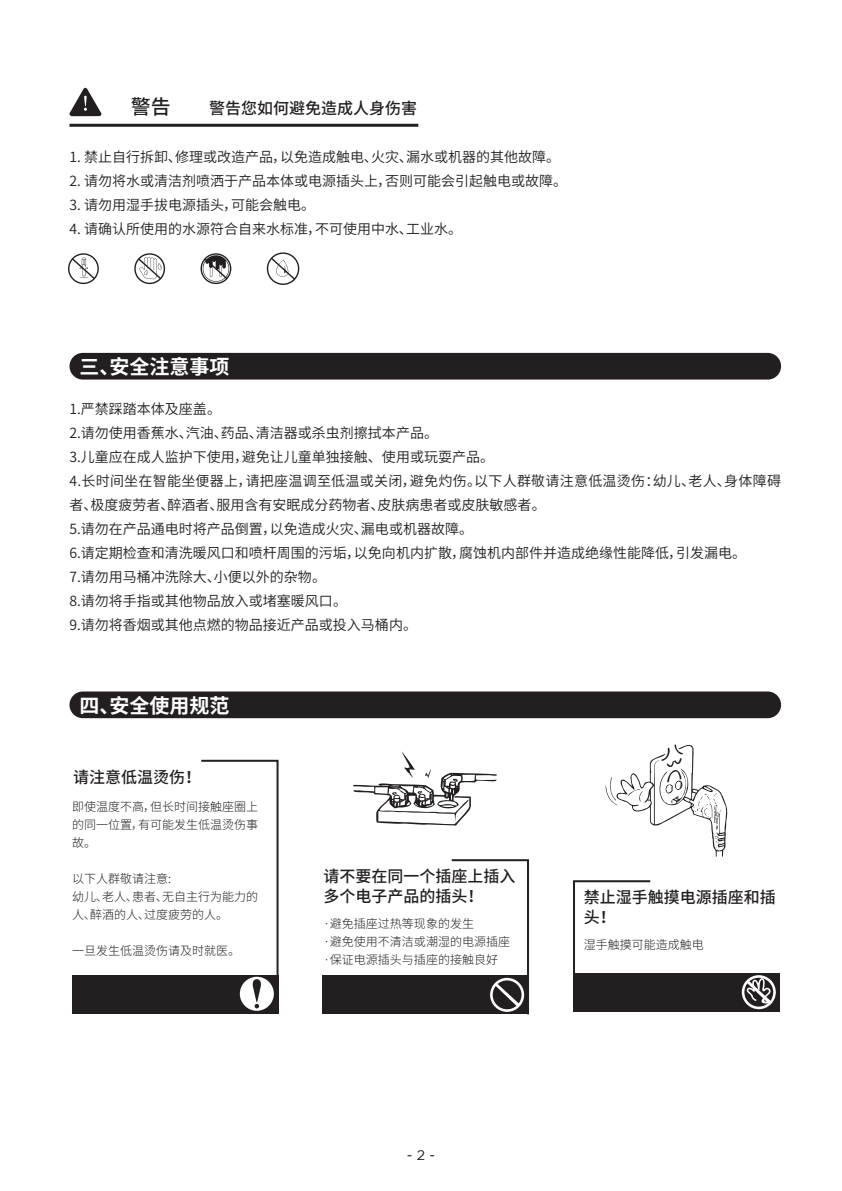
<style>
.page{position:relative;width:842px;height:1191px;background:#fff}
.page>*{position:absolute;margin:0;border:0;box-sizing:border-box;transform-origin:0 0}
.t1{font:700 20px "Source Han Sans CN";color:#fff}
.t2{font:500 20px "Source Han Sans CN";color:#231f20}
.t3{font:500 16px/20px "Source Han Sans CN";color:#231f20}
.t4{font:14px/24px "Source Han Sans CN";color:#231f20}
.t5{font:14px "Gotham";color:#231f20}
.t6{font:300 12px/18px "Source Han Sans CN";color:#231f20}
</style>
<div class="page">
<div style="left:69px;top:353px;width:712px;height:26px;background:#231f20;border-radius:13px"></div>
<div style="left:69px;top:691px;width:712px;height:27px;background:#231f20;border-radius:13px"></div>
<svg style="left:69px;top:88px;width:33px;height:28px"></svg>
<hr style="left:69px;top:124px;width:349px;height:3px;background:#231f20">
<svg style="left:68px;top:253px;width:31px;height:31px"></svg>
<svg style="left:201px;top:253px;width:30px;height:31px"></svg>
<svg style="left:134px;top:253px;width:31px;height:31px"></svg>
<svg style="left:267px;top:252px;width:32px;height:33px"></svg>
<svg style="left:605px;top:744px;width:123px;height:112px"></svg>
<div style="left:573px;top:973px;width:206px;height:39px;background:#231f20"></div>
<svg style="left:742px;top:975px;width:34px;height:34px"></svg>
<svg style="left:573px;top:880px;width:78px;height:93px"></svg>
<svg style="left:353px;top:751px;width:144px;height:74px"></svg>
<div style="left:322px;top:975px;width:207px;height:39px;background:#231f20"></div>
<svg style="left:451px;top:859px;width:78px;height:156px"></svg>
<div style="left:72px;top:974px;width:207px;height:39px;background:#231f20"></div>
<svg style="left:199px;top:759px;width:80px;height:255px"></svg>
<h1 class="t2" style="left:131px;top:96px;width:41px">警告</h1>
<p class="t3" style="left:209px;top:99px;width:209px">警告您如何避免造成人身伤害</p>
<p class="t4" style="left:69px;top:145px;width:492px">1. 禁止自行拆卸、修理或改造产品，以免造成触电、火灾、漏水或机器的其他故障。</p>
<p class="t4" style="left:69px;top:169px;width:499px">2. 请勿将水或清洁剂喷洒于产品本体或电源插头上，否则可能会引起触电或故障。</p>
<p class="t4" style="left:69px;top:193px;width:247px">3. 请勿用湿手拔电源插头，可能会触电。</p>
<p class="t4" style="left:69px;top:217px;width:394px">4. 请确认所使用的水源符合自来水标准，不可使用中水、工业水。</p>
<h1 class="t1" style="left:79px;top:355px;width:151px">三、安全注意事项</h1>
<p class="t4" style="left:69px;top:397px;width:713px">1.严禁踩踏本体及座盖。<br>2.请勿使用香蕉水、汽油、药品、清洁器或杀虫剂擦拭本产品。<br>3.儿童应在成人监护下使用，避免让儿童单独接触、使用或玩耍产品。<br>4.长时间坐在智能坐便器上，请把座温调至低温或关闭，避免灼伤。以下人群敬请注意低温烫伤：幼儿、老人、身体障碍者、极度疲劳者、醉酒者、服用含有安眠成分药物者、皮肤病患者或皮肤敏感者。<br>5.请勿在产品通电时将产品倒置，以免造成火灾、漏电或机器故障。<br>6.请定期检查和清洗暖风口和喷杆周围的污垢，以免向机内扩散，腐蚀机内部件并造成绝缘性能降低，引发漏电。<br>7.请勿用马桶冲洗除大、小便以外的杂物。<br>8.请勿将手指或其他物品放入或堵塞暖风口。<br>9.请勿将香烟或其他点燃的物品接近产品或投入马桶内。</p>
<h1 class="t1" style="left:79px;top:694px;width:151px">四、安全使用规范</h1>
<p class="t3" style="left:73px;top:767px;width:129px">请注意低温烫伤！</p>
<p class="t6" style="left:72px;top:798px;width:187px;text-align:justify">即使温度不高，但长时间接触座圈上的同一位置，有可能发生低温烫伤事故。</p>
<p class="t6" style="left:72px;top:870px;width:187px">以下人群敬请注意:<br>幼儿、老人、患者、无自主行为能力的人、醉酒的人、过度疲劳的人。</p>
<p class="t6" style="left:72px;top:942px;width:170px">一旦发生低温烫伤请及时就医。</p>
<p class="t3" style="left:323px;top:866px;width:194px">请不要在同一个插座上插入多个电子产品的插头！</p>
<p class="t6" style="left:323px;top:915px;width:188px">·避免插座过热等现象的发生<br>·避免使用不清洁或潮湿的电源插座·保证电源插头与插座的接触良好</p>
<p class="t3" style="left:584px;top:887px;width:193px">禁止湿手触摸电源插座和插头！</p>
<p class="t6" style="left:584px;top:935px;width:121px">湿手触摸可能造成触电</p>
<p class="t5" style="left:407px;top:1147px;width:30px">- 2 -</p>
</div>
